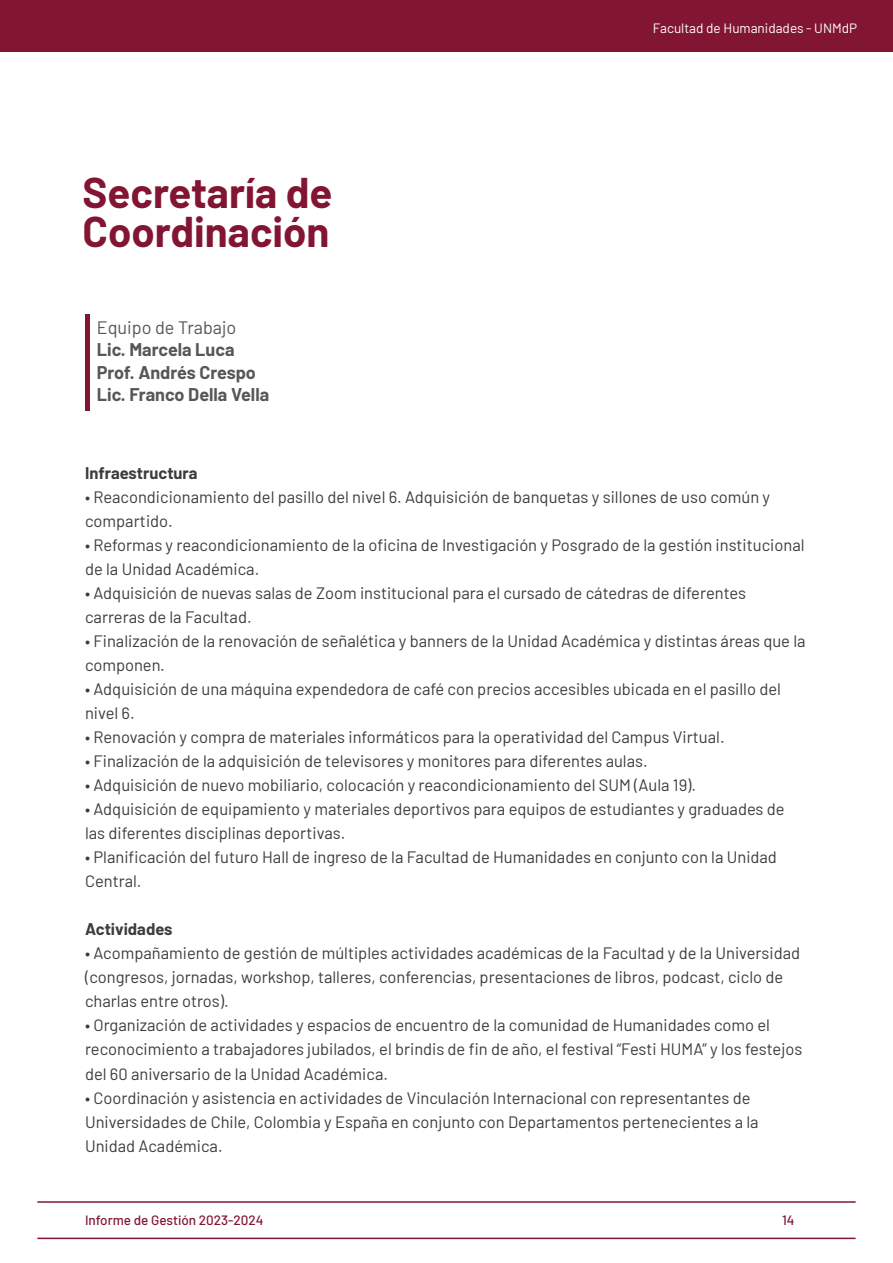
<style>
.page{position:relative;width:893px;height:1263px;background:#fff}
.page>*{position:absolute;margin:0;border:0;box-sizing:border-box;transform-origin:0 0}
.t1{font:700 42px/38.4px "Barlow";color:#821632}
.t2{font:700 18px/22.5px "Barlow";color:#575756}
.t3{font:18px "Barlow";color:#575756}
.t4{font:16.5px/24px "Barlow";color:#3c3c3b}
.t5{font:700 16.5px "Barlow";color:#3c3c3b}
.t6{font:13.5px "Barlow";color:#fff}
.t7{font:500 13.5px "Barlow";color:#821632}
</style>
<div class="page">
<div style="left:0;top:0;width:893px;height:51px;background:#821632"></div>
<hr style="left:37px;top:1201px;width:819px;height:2px;background:#821632">
<hr style="left:37px;top:1237px;width:819px;height:2px;background:#821632">
<hr style="left:85px;top:313px;width:4px;height:97px;background:#821632">
<h1 class="t1" style="left:83px;top:171px;width:251px">Secretaría de<br>Coordinación</h1>
<p class="t3" style="left:97px;top:314px;width:141px">Equipo de Trabajo</p>
<p class="t2" style="left:97px;top:337px;width:174px">Lic. Marcela Luca<br>Prof. Andrés Crespo<br>Lic. Franco Della Vella</p>
<p class="t6" style="left:653px;top:18px;width:206px">Facultad de Humanidades - UNMdP</p>
<p class="t5" style="left:85px;top:461px;width:114px">Infraestructura</p>
<p class="t4" style="left:85px;top:484px;width:687px">• Reacondicionamiento del pasillo del nivel 6. Adquisición de banquetas y sillones de uso común y compartido.</p>
<p class="t4" style="left:85px;top:532px;width:721px">• Reformas y reacondicionamiento de la oficina de Investigación y Posgrado de la gestión institucional de la Unidad Académica.</p>
<p class="t4" style="left:85px;top:580px;width:662px">• Adquisición de nuevas salas de Zoom institucional para el cursado de cátedras de diferentes carreras de la Facultad.</p>
<p class="t4" style="left:85px;top:628px;width:722px">• Finalización de la renovación de señalética y banners de la Unidad Académica y distintas áreas que la componen.</p>
<p class="t4" style="left:85px;top:676px;width:697px">• Adquisición de una máquina expendedora de café con precios accesibles ubicada en el pasillo del nivel 6.</p>
<p class="t4" style="left:85px;top:724px;width:641px">• Renovación y compra de materiales informáticos para la operatividad del Campus Virtual.</p>
<p class="t4" style="left:85px;top:748px;width:564px">• Finalización de la adquisición de televisores y monitores para diferentes aulas.</p>
<p class="t4" style="left:85px;top:772px;width:613px">• Adquisición de nuevo mobiliario, colocación y reacondicionamiento del SUM (Aula 19).</p>
<p class="t4" style="left:85px;top:796px;width:701px">• Adquisición de equipamiento y materiales deportivos para equipos de estudiantes y graduades de las diferentes disciplinas deportivas.</p>
<p class="t4" style="left:85px;top:844px;width:693px">• Planificación del futuro Hall de ingreso de la Facultad de Humanidades en conjunto con la Unidad<br>Central.</p>
<p class="t5" style="left:85px;top:917px;width:89px">Actividades</p>
<p class="t4" style="left:85px;top:940px;width:717px">• Acompañamiento de gestión de múltiples actividades académicas de la Facultad y de la Universidad (congresos, jornadas, workshop, talleres, conferencias, presentaciones de libros, podcast, ciclo de charlas entre otros).</p>
<p class="t4" style="left:85px;top:1012px;width:719px">• Organización de actividades y espacios de encuentro de la comunidad de Humanidades como el reconocimiento a trabajadores jubilados, el brindis de fin de año, el festival “Festi HUMA” y los festejos del 60 aniversario de la Unidad Académica.</p>
<p class="t4" style="left:85px;top:1084px;width:675px">• Coordinación y asistencia en actividades de Vinculación Internacional con representantes de<br>Universidades de Chile, Colombia y España en conjunto con Departamentos pertenecientes a la<br>Unidad Académica.</p>
<p class="t7" style="left:85px;top:1210px;width:180px">Informe de Gestión 2023-2024</p>
<p class="t7" style="left:782px;top:1210px;width:14px">14</p>
</div>
